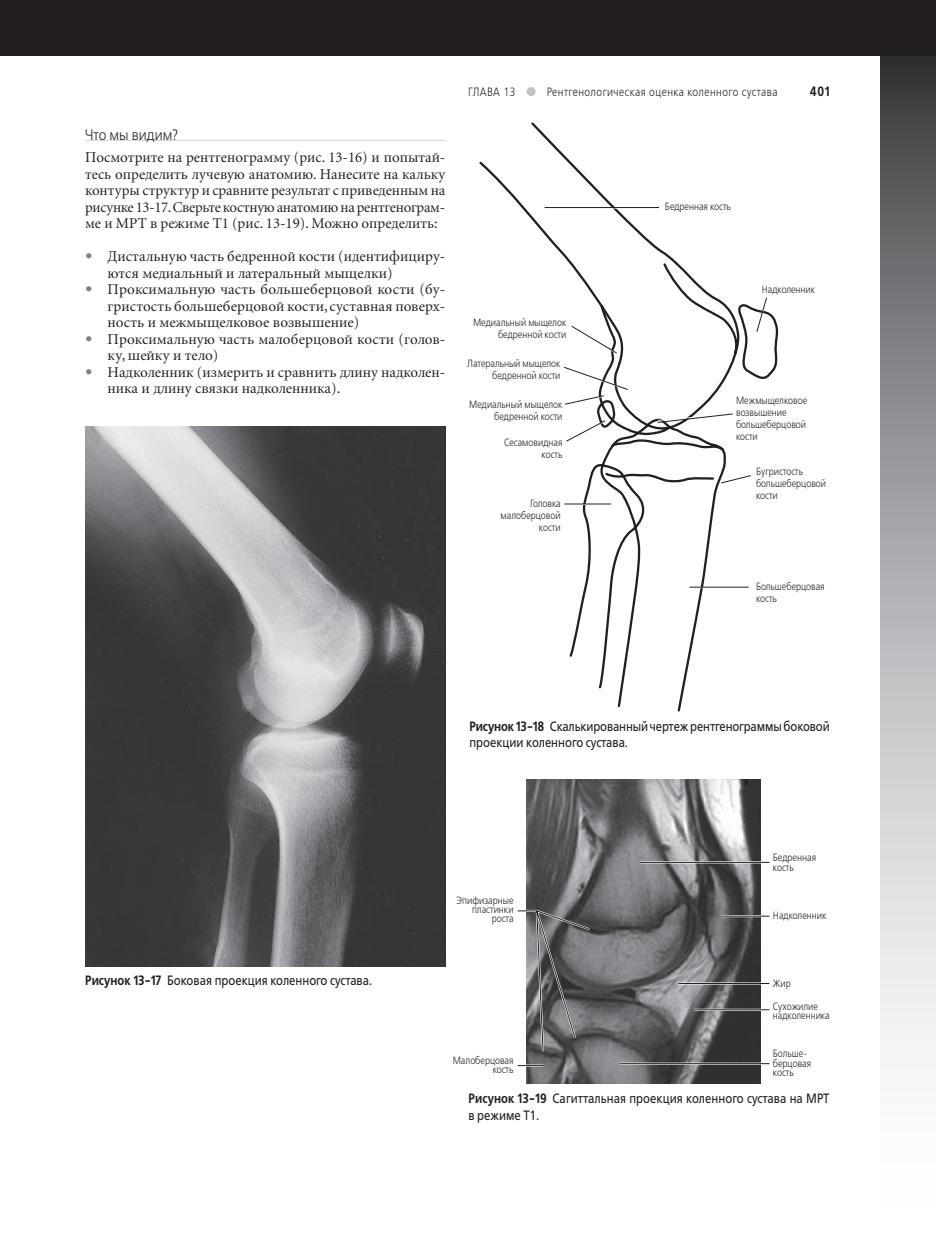
<style>
.page{position:relative;width:936px;height:1234px;background:#fff}
.page>*{position:absolute;margin:0;border:0;box-sizing:border-box;transform-origin:0 0}
.t1{font:15px/16.5px "Minion Cyr";color:#231f20}
.t2{font:15px "Free Set Light C";color:#231f20;scale:.9 1}
.t3{font:13.5px/16.2px "Free Set C";color:#231f20;scale:.84 1}
.t4{font:700 13.5px "Free Set C";color:#231f20;scale:.84 1}
.t5{font:12px "Free Set Light C";letter-spacing:.05em;color:#231f20;scale:.84 1}
.t6{font:10.5px/12px "Free Set Light C";color:#231f20;text-align:right;scale:.84 1}
.s1{font-family:"Free Set C";color:#808285}
.s2{font-weight:700}
</style>
<div class="page">
<svg style="left:880px;top:55px;width:55px;height:1005px;background:#a3a4a7"></svg>
<hr style="left:0;top:0;width:1px;height:55px;background:#231f20">
<div style="left:1px;top:0;width:934px;height:55px;background:#231f20"></div>
<div style="left:526px;top:87px;width:9px;height:9px;background:#c1c2c4;border-radius:50%"></div>
<hr style="left:85px;top:140px;width:360px;height:1px;background:#d1d2d4">
<img style="left:85px;top:426px;width:360px;height:540px">
<svg style="left:479px;top:122px;width:299px;height:589px"></svg>
<svg style="left:544px;top:207px;width:223px;height:380px"></svg>
<svg style="left:564px;top:395px;width:40px;height:10px"></svg>
<img style="left:526px;top:779px;width:234px;height:304px">
<hr style="left:639px;top:861px;width:130px;height:2px;background:#fff">
<hr style="left:639px;top:861px;width:130px;height:1px;background:#231f20">
<hr style="left:678px;top:982px;width:91px;height:2px;background:#fff">
<hr style="left:678px;top:982px;width:91px;height:1px;background:#231f20">
<hr style="left:720px;top:914px;width:49px;height:3px;background:#fff">
<hr style="left:720px;top:915px;width:49px;height:1px;background:#231f20">
<hr style="left:694px;top:1008px;width:75px;height:2px;background:#fff">
<hr style="left:694px;top:1009px;width:75px;height:1px;background:#231f20">
<hr style="left:620px;top:1062px;width:149px;height:2px;background:#fff">
<hr style="left:620px;top:1062px;width:149px;height:1px;background:#231f20">
<svg style="left:517px;top:893px;width:75px;height:160px;background:#78787a"></svg>
<hr style="left:517px;top:1064px;width:26px;height:2px;background:#fff">
<svg style="left:526px;top:1064px;width:17px;height:1px"></svg>
<p class="t2" style="left:85px;top:127px;width:105px">Что мы видим?</p>
<p class="t1" style="left:85px;top:149px;width:362px;text-align:justify">Посмотрите на рентгенограмму (рис. 13‑16) и попытай‑ тесь определить лучевую анатомию. Нанесите на кальку контуры структур и сравните результат с приведенным на рисунке 13‑17. Сверьте костную анатомию на рентгенограм‑ ме и МРТ в режиме Т1 (рис. 13‑19). Можно определить:</p>
<p class="t1" style="left:108px;top:248px;width:339px;text-indent:-22px"><span class="s1">•</span> Дистальную часть бедренной кости (идентифициру‑ ются медиальный и латеральный мыщелки)</p>
<p class="t1" style="left:108px;top:281px;width:339px;text-align:justify;text-indent:-22px"><span class="s1">•</span> Проксимальную часть большеберцовой кости (бу‑ гристость большеберцовой кости, суставная поверх‑ ность и межмыщелковое возвышение)</p>
<p class="t1" style="left:108px;top:330px;width:339px;text-indent:-22px"><span class="s1">•</span> Проксимальную часть малоберцовой кости (голов‑ ку, шейку и тело)</p>
<p class="t1" style="left:108px;top:363px;width:339px;text-indent:-22px"><span class="s1">•</span> Надколенник (измерить и сравнить длину надколен‑ ника и длину связки надколенника).</p>
<p class="t5" style="left:468px;top:86px;width:58px">ГЛАВА 13</p>
<p class="t5" style="left:546px;top:86px;width:276px">Рентгенологическая оценка коленного сустава</p>
<p class="t4" style="left:809px;top:84px;width:25px">401</p>
<p class="t6" style="left:473px;top:316px;width:113px">Медиальный мыщелок бедренной кости</p>
<p class="t6" style="left:467px;top:358px;width:113px">Латеральный мыщелок бедренной кости</p>
<p class="t6" style="left:469px;top:399px;width:113px">Медиальный мыщелок бедренной кости</p>
<p class="t6" style="left:504px;top:436px;width:71px">Сесамовидная кость</p>
<p class="t6" style="left:500px;top:497px;width:73px">Головка малоберцовой кости</p>
<p class="t6" style="left:665px;top:201px;width:80px">Бедренная кость</p>
<p class="t6" style="left:761px;top:284px;width:65px">Надколенник</p>
<p class="t6" style="left:736px;top:395px;width:86px;text-align:left">Межмыщелковое возвышение большеберцовой кости</p>
<p class="t6" style="left:756px;top:466px;width:85px;text-align:left">Бугристость большеберцовой кости</p>
<p class="t6" style="left:756px;top:581px;width:83px;text-align:left">Большеберцовая кость</p>
<p class="t3" style="left:85px;top:972px;width:343px"><span class="s2">Рисунок 13‑17</span> Боковая проекция коленного сустава.</p>
<p class="t3" style="left:469px;top:718px;width:430px"><span class="s2">Рисунок 13‑18</span> Скалькированный чертеж рентгенограммы боковой проекции коленного сустава.</p>
<p class="t6" style="left:456px;top:895px;width:69px;line-height:9.4px">Эпифизарные пластинки роста</p>
<p class="t6" style="left:772px;top:853px;width:53px;line-height:9.4px;text-align:left">Бедренная кость</p>
<p class="t6" style="left:772px;top:910px;width:65px">Надколенник</p>
<p class="t6" style="left:772px;top:977px;width:23px">Жир</p>
<p class="t6" style="left:452px;top:1055px;width:74px;line-height:9.4px">Малоберцовая кость</p>
<p class="t6" style="left:772px;top:1001px;width:69px;line-height:9.4px;text-align:left">Сухожилие надколенника</p>
<p class="t6" style="left:772px;top:1049px;width:47px;line-height:9.4px;text-align:left">Больше&shy;берцовая кость</p>
<p class="t3" style="left:468px;top:1090px;width:431px"><span class="s2">Рисунок 13‑19</span> Сагиттальная проекция коленного сустава на МРТ в режиме Т1.</p>
</div>
